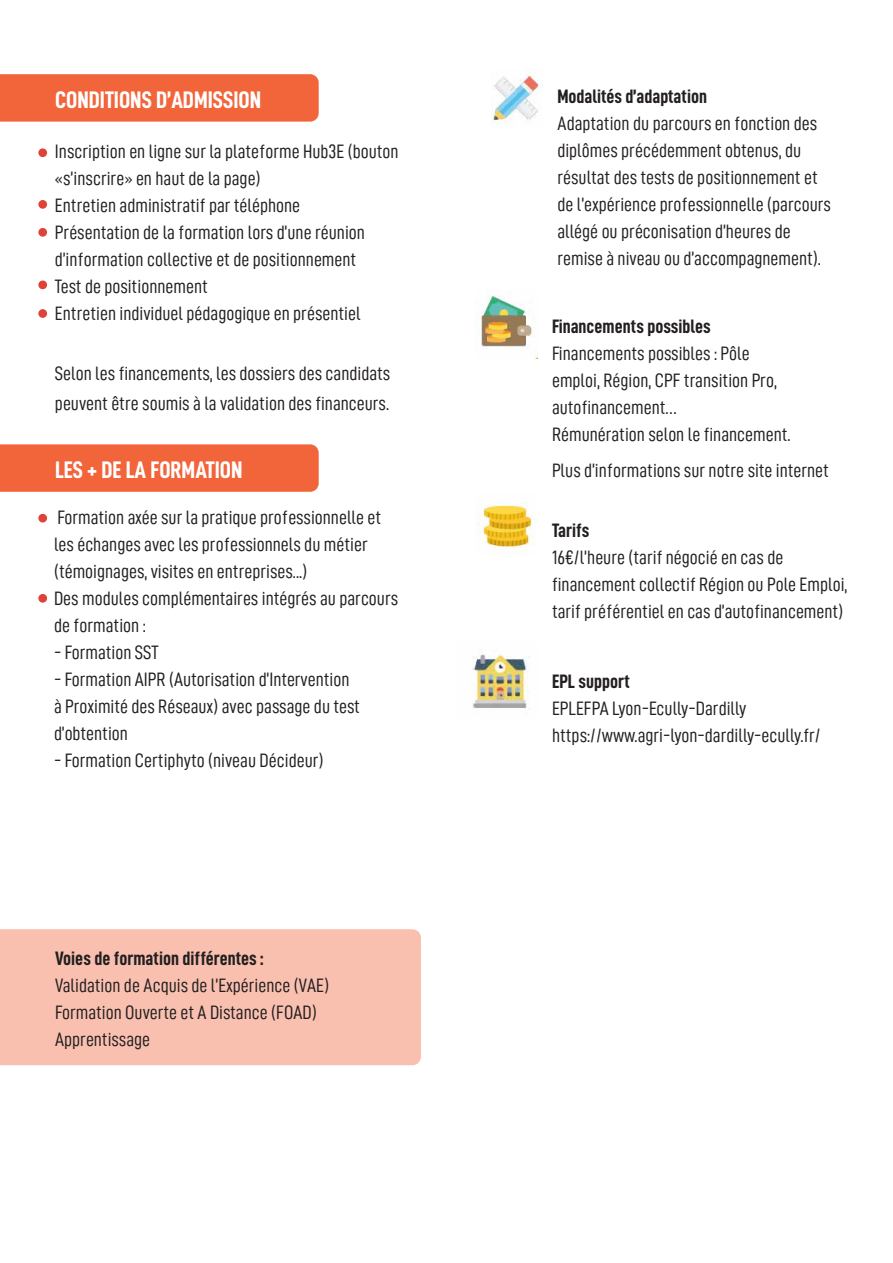
<style>
.page{position:relative;width:893px;height:1263px;background:#fff}
.page>*{position:absolute;margin:0;border:0;box-sizing:border-box;transform-origin:0 0}
.t1{font:24px "D DIN Condensed Bold";color:#fff}
.t2{font:19.5px/27px "D DIN Condensed";color:#231f20}
.t3{font:19.5px "D DIN Condensed Bold";color:#231f20}
</style>
<div class="page">
<div style="left:0;top:929px;width:421px;height:136px;background:#f9c0af"></div>
<div style="left:0;top:74px;width:319px;height:48px;background:#f2653b"></div>
<div style="left:0;top:444px;width:319px;height:48px;background:#f2653b"></div>
<img style="left:475px;top:294px;width:63px;height:65px">
<img style="left:475px;top:503px;width:60px;height:51px">
<img style="left:472px;top:654px;width:58px;height:55px">
<div style="left:38px;top:148px;width:9px;height:9px;background:#df4236;border-radius:50%"></div>
<div style="left:38px;top:200px;width:9px;height:9px;background:#df4236;border-radius:50%"></div>
<div style="left:38px;top:280px;width:9px;height:9px;background:#df4236;border-radius:50%"></div>
<div style="left:38px;top:309px;width:9px;height:9px;background:#df4236;border-radius:50%"></div>
<div style="left:38px;top:228px;width:9px;height:9px;background:#df4236;border-radius:50%"></div>
<div style="left:38px;top:594px;width:9px;height:9px;background:#df4236;border-radius:50%"></div>
<div style="left:38px;top:514px;width:9px;height:8px;background:#df4236;border-radius:50%"></div>
<img style="left:491px;top:68px;width:50px;height:55px">
<p class="t1" style="left:55px;top:86px;width:208px">CONDITIONS D’ADMISSION</p>
<p class="t2" style="left:55px;top:137px;width:345px">Inscription en ligne sur la plateforme Hub3E (bouton «s’inscrire» en haut de la page)</p>
<p class="t2" style="left:55px;top:191px;width:247px">Entretien administratif par téléphone</p>
<p class="t2" style="left:55px;top:218px;width:312px">Présentation de la formation lors d’une réunion d’information collective et de positionnement</p>
<p class="t2" style="left:55px;top:272px;width:154px">Test de positionnement</p>
<p class="t2" style="left:55px;top:299px;width:307px">Entretien individuel pédagogique en présentiel</p>
<p class="t2" style="left:55px;top:358px;width:337px;line-height:30px">Selon les financements, les dossiers des candidats peuvent être soumis à la validation des financeurs.</p>
<p class="t1" style="left:55px;top:457px;width:189px">LES + DE LA FORMATION</p>
<p class="t2" style="left:54px;top:504px;width:329px">Formation axée sur la pratique professionnelle et les échanges avec les professionnels du métier (témoignages, visites en entreprises...)</p>
<p class="t2" style="left:54px;top:585px;width:346px">Des modules complémentaires intégrés au parcours de formation :</p>
<p class="t2" style="left:54px;top:639px;width:106px">- Formation SST</p>
<p class="t2" style="left:54px;top:666px;width:307px">- Formation AIPR (Autorisation d’Intervention à Proximité des Réseaux) avec passage du test d’obtention</p>
<p class="t2" style="left:54px;top:747px;width:271px">- Formation Certiphyto (niveau Décideur)</p>
<p class="t3" style="left:55px;top:947px;width:210px">Voies de formation différentes :</p>
<p class="t2" style="left:55px;top:971px;width:276px">Validation de Acquis de l’Expérience (VAE)</p>
<p class="t2" style="left:55px;top:998px;width:263px">Formation Ouverte et A Distance (FOAD)</p>
<p class="t2" style="left:55px;top:1025px;width:97px">Apprentissage</p>
<p class="t3" style="left:557px;top:86px;width:151px">Modalités d’adaptation</p>
<p class="t2" style="left:557px;top:110px;width:261px">Adaptation du parcours en fonction des</p>
<p class="t2" style="left:557px;top:137px;width:245px">diplômes précédemment obtenus, du</p>
<p class="t2" style="left:557px;top:164px;width:262px">résultat des tests de positionnement et</p>
<p class="t2" style="left:557px;top:191px;width:275px">de l’expérience professionnelle (parcours</p>
<p class="t2" style="left:557px;top:218px;width:235px">allégé ou préconisation d’heures de</p>
<p class="t2" style="left:557px;top:245px;width:265px">remise à niveau ou d’accompagnement).</p>
<p class="t3" style="left:552px;top:315px;width:160px">Financements possibles</p>
<p class="t2" style="left:552px;top:339px;width:226px">Financements possibles : Pôle emploi, Région, CPF transition Pro, autofinancement…</p>
<p class="t2" style="left:552px;top:420px;width:240px">Rémunération selon le financement.</p>
<p class="t2" style="left:552px;top:456px;width:278px">Plus d’informations sur notre site internet</p>
<p class="t3" style="left:552px;top:520px;width:39px">Tarifs</p>
<p class="t2" style="left:552px;top:543px;width:297px">16€/l’heure (tarif négocié en cas de financement collectif Région ou Pole Emploi, tarif préférentiel en cas d’autofinancement)</p>
<p class="t3" style="left:552px;top:670px;width:79px">EPL support</p>
<p class="t2" style="left:552px;top:694px;width:196px">EPLEFPA Lyon-Ecully-Dardilly</p>
<p class="t2" style="left:552px;top:721px;width:270px">https://www.agri-lyon-dardilly-ecully.fr/</p>
</div>
